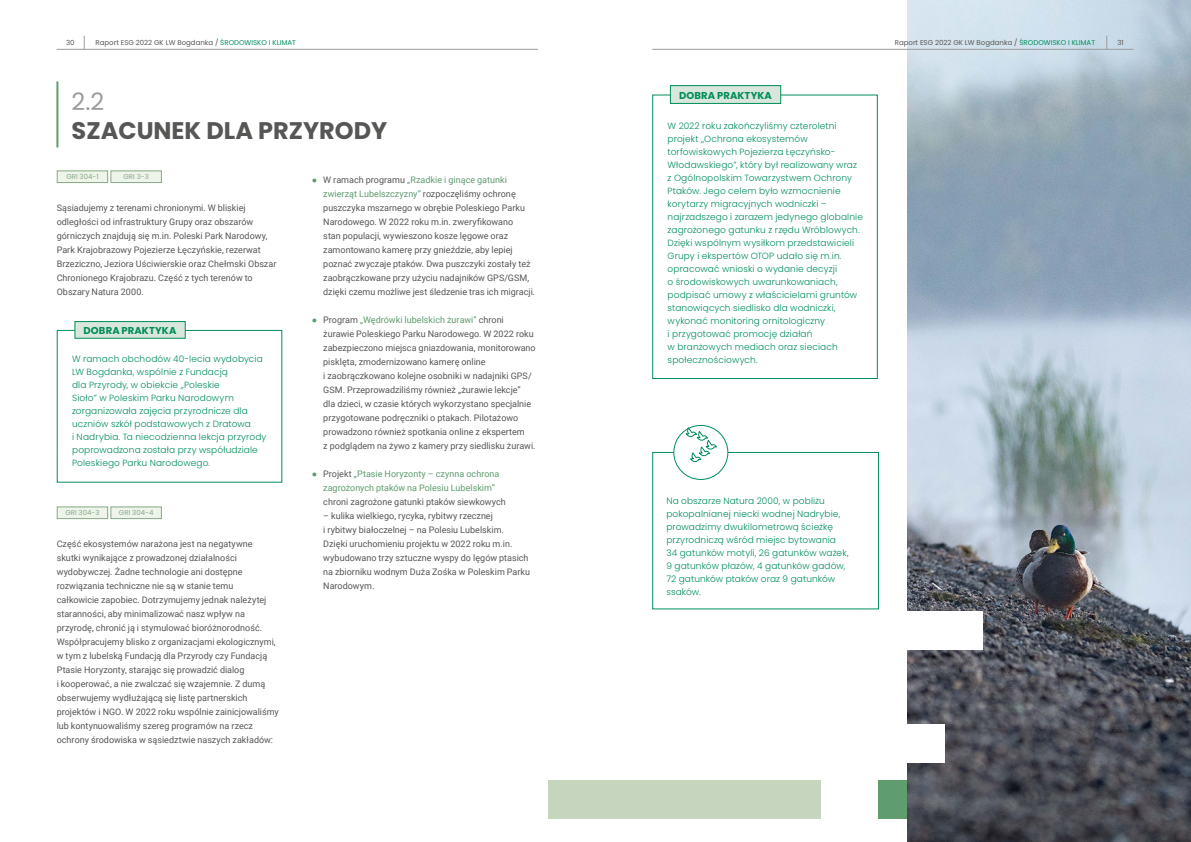
<style>
.page{position:relative;width:1191px;height:842px;background:#fff}
.page>*{position:absolute;margin:0;border:0;box-sizing:border-box;transform-origin:0 0}
.t1{font:700 24px "Poppins";color:#565655}
.t2{font:24px "Poppins";color:#9c9c9d}
.t3{font:700 10px "Poppins";letter-spacing:.015em;color:#008e5a}
.t4{font:9px/14px "Roboto";color:#565655}
.t5{font:300 9px/13px "Poppins";letter-spacing:.01em;color:#008e5a}
.t6{font:9px/14px "Roboto";color:#5f9c6e}
.t7{font:7px "Poppins";color:#565655}
.t8{font:7px "Poppins";color:#87a984}
.s1{color:#008e5a}
.s2{font-family:"Arial";color:#5f9c6e}
.s3{color:#5f9c6e}
.s4{font-family:"Arial"}
.s5{color:#565655}
</style>
<div class="page">
<hr style="left:56px;top:81px;width:2px;height:66px;background:#5f9c6e">
<div style="left:57px;top:170px;width:51px;height:13px;background:#eff4eb;border:1px solid #87a984"></div>
<div style="left:110px;top:170px;width:52px;height:13px;background:#eff4eb;border:1px solid #87a984"></div>
<div style="left:74px;top:321px;width:112px;height:18px;background:#d9e6dc;border:1px solid #008e5a"></div>
<div style="left:57px;top:506px;width:51px;height:13px;background:#eff4eb;border:1px solid #87a984"></div>
<div style="left:110px;top:506px;width:52px;height:13px;background:#eff4eb;border:1px solid #87a984"></div>
<div style="left:652px;top:95px;width:225px;height:284px;border:1px solid #008e5a"></div>
<div style="left:670px;top:85px;width:111px;height:19px;background:#d9e6dc;border:1px solid #008e5a"></div>
<div style="left:652px;top:452px;width:227px;height:157px;border:1px solid #008e5a"></div>
<div style="left:674px;top:425px;width:54px;height:54px;background:#fff;border-radius:50%"></div>
<div style="left:673px;top:425px;width:55px;height:55px;border:1px solid #008e5a;border-radius:50%"></div>
<div style="left:877px;top:780px;width:180px;height:39px;background:#5f9c6e"></div>
<img style="left:907px;top:0;width:284px;height:842px">
<div style="left:877px;top:724px;width:67px;height:38px;background:#fff"></div>
<div style="left:885px;top:611px;width:97px;height:38px;background:#fff"></div>
<div style="left:548px;top:780px;width:272px;height:39px;background:#c5d5be"></div>
<svg style="left:684px;top:428px;width:33px;height:34px"></svg>
<hr style="left:57px;top:49px;width:481px;height:1px;background:#9c9c9d">
<hr style="left:652px;top:49px;width:481px;height:1px;background:#9c9c9d">
<svg style="left:84px;top:36px;width:1px;height:13px"></svg>
<svg style="left:1106px;top:36px;width:1px;height:13px"></svg>
<p class="t7" style="left:66px;top:39px;width:10px">30</p>
<p class="t7" style="left:96px;top:39px;width:202px">Raport ESG 2022 GK LW Bogdanka / <span class="s1">ŚRODOWISKO I KLIMAT</span></p>
<p class="t7" style="left:894px;top:39px;width:202px">Raport ESG 2022 GK LW Bogdanka / <span class="s1">ŚRODOWISKO I KLIMAT</span></p>
<p class="t7" style="left:1117px;top:39px;width:8px">31</p>
<h1 class="t2" style="left:72px;top:88px;width:34px">2.2</h1>
<h1 class="t1" style="left:72px;top:117px;width:317px">SZACUNEK DLA PRZYRODY</h1>
<p class="t8" style="left:66px;top:172px;width:34px">GRI 304-1</p>
<p class="t8" style="left:123px;top:172px;width:27px">GRI 3-3</p>
<p class="t4" style="left:57px;top:201px;width:221px">Sąsiadujemy z terenami chronionymi. W bliskiej odległości od infrastruktury Grupy oraz obszarów górniczych znajdują się m.in. Poleski Park Narodowy, Park Krajobrazowy Pojezierze Łęczyńskie, rezerwat Brzeziczno, Jeziora Uściwierskie oraz Chełmski Obszar Chronionego Krajobrazu. Część z tych terenów to Obszary Natura 2000.</p>
<p class="t4" style="left:323px;top:173px;width:213px;text-indent:-11px"><span class="s2">●</span> W ramach programu <span class="s3">„Rzadkie i ginące gatunki zwierząt Lubelszczyzny”</span> rozpoczęliśmy ochronę puszczyka mszarnego w obrębie Poleskiego Parku Narodowego. W 2022 roku m.in. zweryfikowano<br>stan populacji, wywieszono kosze lęgowe oraz zamontowano kamerę przy gnieździe, aby lepiej poznać zwyczaje ptaków. Dwa puszczyki zostały też zaobrączkowane przy użyciu nadajników GPS/GSM, dzięki czemu możliwe jest śledzenie tras ich migracji.</p>
<p class="t4" style="left:323px;top:313px;width:214px;text-indent:-11px"><span class="s2">●</span> Program <span class="s3">„Wędrówki lubelskich żurawi”</span> chroni żurawie Poleskiego Parku Narodowego. W 2022 roku zabezpieczono miejsca gniazdowania, monitorowano pisklęta, zmodernizowano kamerę online<br>i zaobrączkowano kolejne osobniki w nadajniki GPS/ GSM. Przeprowadziliśmy również „żurawie lekcje”<br>dla dzieci, w czasie których wykorzystano specjalnie przygotowane podręczniki o ptakach. Pilotażowo prowadzono również spotkania online z ekspertem<br>z podglądem na żywo z kamery przy siedlisku żurawi.</p>
<p class="t6" style="left:323px;top:467px;width:178px;text-indent:-11px"><span class="s4">●</span> <span class="s5">Projekt</span> „Ptasie Horyzonty – czynna ochrona zagrożonych ptaków na Polesiu Lubelskim”</p>
<p class="t4" style="left:323px;top:495px;width:184px">chroni zagrożone gatunki ptaków siewkowych</p>
<p class="t4" style="left:323px;top:509px;width:208px">– kulika wielkiego, rycyka, rybitwy rzecznej<br>i rybitwy białoczelnej – na Polesiu Lubelskim.<br>Dzięki uruchomieniu projektu w 2022 roku m.in. wybudowano trzy sztuczne wyspy do lęgów ptasich na zbiorniku wodnym Duża Zośka w Poleskim Parku Narodowym.</p>
<p class="t3" style="left:84px;top:325px;width:94px">DOBRA PRAKTYKA</p>
<p class="t5" style="left:72px;top:353px;width:196px">W ramach obchodów 40-lecia wydobycia LW Bogdanka, wspólnie z Fundacją<br>dla Przyrody, w obiekcie „Poleskie<br>Sioło” w Poleskim Parku Narodowym zorganizowała zajęcia przyrodnicze dla uczniów szkół podstawowych z Dratowa<br>i Nadrybia. Ta niecodzienna lekcja przyrody poprowadzona została przy współudziale Poleskiego Parku Narodowego.</p>
<p class="t8" style="left:65px;top:508px;width:36px">GRI 304-3</p>
<p class="t8" style="left:119px;top:508px;width:36px">GRI 304-4</p>
<p class="t4" style="left:57px;top:537px;width:224px">Część ekosystemów narażona jest na negatywne skutki wynikające z prowadzonej działalności wydobywczej. Żadne technologie ani dostępne rozwiązania techniczne nie są w stanie temu<br>całkowicie zapobiec. Dotrzymujemy jednak należytej staranności, aby minimalizować nasz wpływ na przyrodę, chronić ją i stymulować bioróżnorodność.<br>Współpracujemy blisko z organizacjami ekologicznymi, w tym z lubelską Fundacją dla Przyrody czy Fundacją Ptasie Horyzonty, starając się prowadzić dialog<br>i kooperować, a nie zwalczać się wzajemnie. Z dumą obserwujemy wydłużającą się listę partnerskich projektów i NGO. W 2022 roku wspólnie zainicjowaliśmy lub kontynuowaliśmy szereg programów na rzecz ochrony środowiska w sąsiedztwie naszych zakładów:</p>
<p class="t3" style="left:679px;top:89px;width:94px">DOBRA PRAKTYKA</p>
<p class="t5" style="left:667px;top:119px;width:197px">W 2022 roku zakończyliśmy czteroletni projekt „Ochrona ekosystemów torfowiskowych Pojezierza Łęczyń sko-Włodawskiego”, który był realizowany wraz z Ogólnopolskim Towarzystwem Ochrony Ptaków. Jego celem było wzmocnienie korytarzy migracyjnych wodniczki – najrzadszego i zarazem jedynego globalnie zagrożonego gatunku z rzędu Wróblowych.<br>Dzięki wspólnym wysiłkom przedstawicieli Grupy i ekspertów OTOP udało się m.in. opracować wnioski o wydanie decyzji<br>o środowiskowych uwarunkowaniach, podpisać umowy z właścicielami gruntów stanowiących siedlisko dla wodniczki, wykonać monitoring ornitologiczny<br>i przygotować promocję działań<br>w branżowych mediach oraz sieciach społecznościowych.</p>
<p class="t5" style="left:666px;top:494px;width:184px">Na obszarze Natura 2000, w pobliżu pokopalnianej niecki wodnej Nadrybie, prowadzimy dwukilometrową ścieżkę przyrodniczą wśród miejsc bytowania 34 gatunków motyli, 26 gatunków ważek, 9 gatunków płazów, 4 gatunków gadów, 72 gatunków ptaków oraz 9 gatunków ssaków.</p>
</div>
